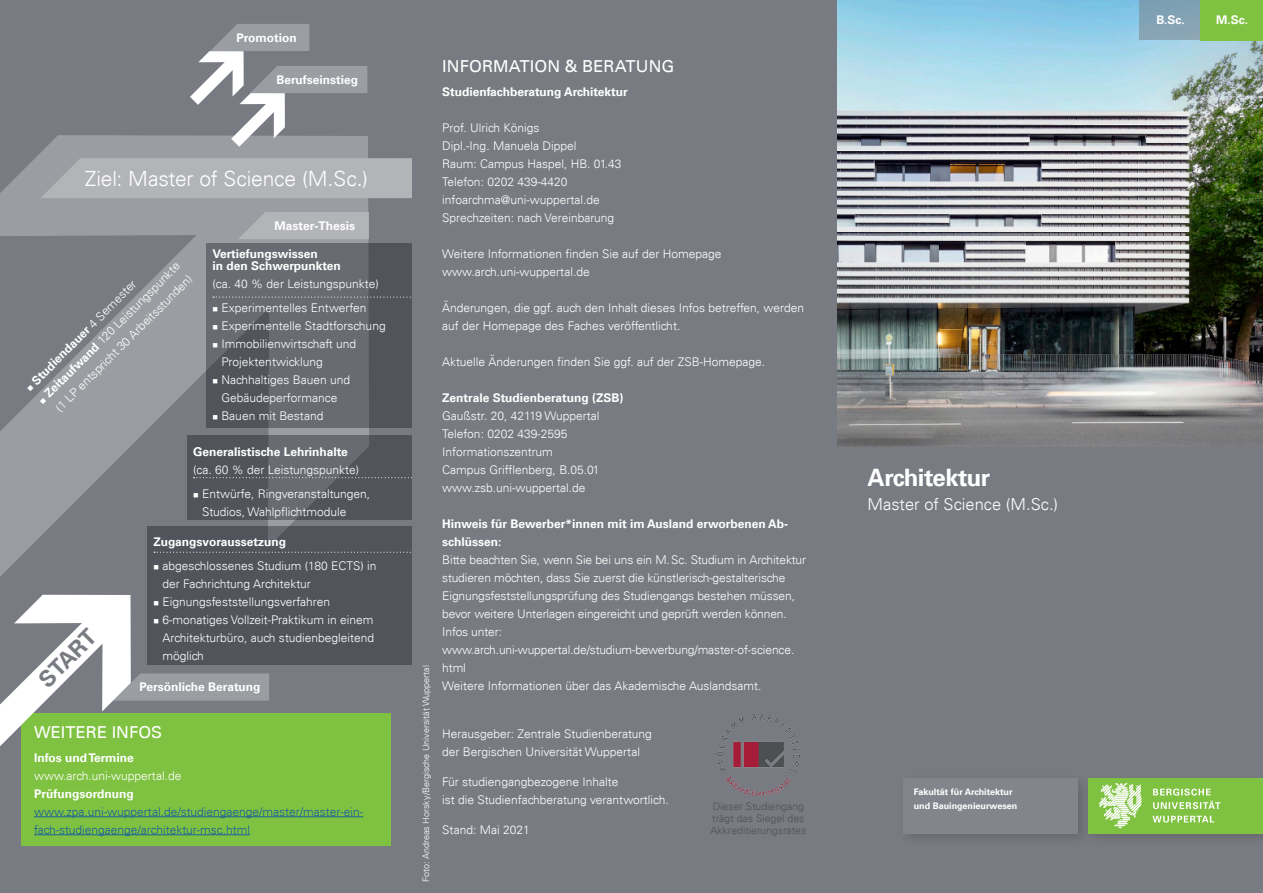
<style>
.page{position:relative;width:1263px;height:893px;background:#fff}
.page>*{position:absolute;margin:0;border:0;box-sizing:border-box;transform-origin:0 0}
.t1{font:700 24px "Univers LT";letter-spacing:-.02em;color:#fff}
.t2{font:700 22.5px "Univers LT";color:#787c82}
.t3{font:300 21px "Univers LT";letter-spacing:-.01em;color:#fff}
.Headline{font:16.5px "Univers LT";letter-spacing:.005em;color:#fff}
.t4{font:300 16.5px "Univers LT";color:#fff}
.t5{font:300 12px/18px "Univers LT";color:#fff}
.t6{font:700 12px/18px "Univers LT";color:#fff}
.t7{font:300 12px/18px "Univers LT";color:#175d9e}
.t8{font:300 10.5px/12px "Univers LT";color:#4e5053}
.t9{font:300 9px "Univers LT";color:#fff}
.t10{font:700 9px/13.5px "Univers LT";color:#fff}
.s1{font-weight:300}
.s2{font-weight:700}
</style>
<div class="page">
<div style="left:0;top:0;width:425px;height:893px;background:#787c82"></div>
<svg style="left:0;top:135px;width:369px;height:442px;fill:#9a9da2"></svg>
<div style="left:40px;top:158px;width:372px;height:40px;background:#b2b4b8"></div>
<svg style="left:238px;top:212px;width:131px;height:27px;background:#afb1b5"></svg>
<svg style="left:190px;top:24px;width:177px;height:123px"></svg>
<div style="left:21px;top:714px;width:370px;height:132px;background:#7fc241"></div>
<hr style="left:34px;top:816px;width:329px;height:1px;background:#175d9e">
<hr style="left:34px;top:834px;width:216px;height:1px;background:#175d9e">
<svg style="left:0;top:595px;width:269px;height:151px"></svg>
<div style="left:148px;top:527px;width:311px;height:138px;background:#51555b"></div>
<svg style="left:206px;top:243px;width:206px;height:185px;fill:#686c72"></svg>
<svg style="left:154px;top:552px;width:257px;height:1px"></svg>
<svg style="left:213px;top:297px;width:199px;height:1px"></svg>
<svg style="left:187px;top:435px;width:225px;height:84px;fill:#51555b"></svg>
<svg style="left:194px;top:477px;width:218px;height:1px"></svg>
<div style="left:412px;top:0;width:426px;height:893px;background:#787c82"></div>
<div style="left:838px;top:0;width:425px;height:893px;background:#787c82"></div>
<div style="left:898px;top:773px;width:193px;height:74px;background:#75797e"></div>
<div style="left:903px;top:778px;width:175px;height:55px;background:#82868c"></div>
<div style="left:1084px;top:774px;width:179px;height:73px;background:#74777c"></div>
<div style="left:1088px;top:778px;width:175px;height:55px;background:#7fc241"></div>
<svg style="left:1152px;top:816px;width:62px;height:7px"></svg>
<svg style="left:1153px;top:801px;width:67px;height:8px"></svg>
<svg style="left:1153px;top:788px;width:58px;height:7px"></svg>
<svg style="left:1099px;top:783px;width:43px;height:45px"></svg>
<img style="left:838px;top:0;width:425px;height:446px">
<div style="left:1139px;top:0;width:63px;height:40px;background:#82a2b5"></div>
<div style="left:1201px;top:0;width:62px;height:40px;background:#7fc241"></div>
<img style="left:718px;top:714px;width:81px;height:81px">
<p class="t6" style="left:237px;top:29px;width:62px">Promotion</p>
<p class="t6" style="left:277px;top:71px;width:83px">Berufseinstieg</p>
<p class="t3" style="left:85px;top:165px;width:285px">Ziel: Master of Science (M.Sc.)</p>
<p class="t6" style="left:275px;top:217px;width:82px">Master-Thesis</p>
<p class="t6" style="left:213px;top:247px;width:130px;line-height:12px">Vertiefungswissen<br>in den Schwerpunkten</p>
<p class="t5" style="left:213px;top:274px;width:168px">(ca. 40 % der Leistungspunkte)</p>
<p class="t5" style="left:213px;top:298px;width:155px">■ Experimentelles Entwerfen</p>
<p class="t5" style="left:213px;top:316px;width:175px">■ Experimentelle Stadtforschung</p>
<p class="t5" style="left:222px;top:334px;width:136px;text-indent:-9px">■ Immobilienwirtschaft und<br>Projektentwicklung</p>
<p class="t5" style="left:213px;top:370px;width:139px;text-align:center">■ Nachhaltiges Bauen und<br>Gebäudeperformance</p>
<p class="t5" style="left:213px;top:406px;width:112px">■ Bauen mit Bestand</p>
<p class="t6" style="left:193px;top:442px;width:168px">Generalistische Lehrinhalte <span class="s1">(ca. 60 % der Leistungspunkte)</span></p>
<p class="t5" style="left:202px;top:484px;width:170px;text-indent:-9px">■ Entwürfe, Ringveranstaltungen,<br>Studios, Wahlpflichtmodule</p>
<p class="t5" style="left:34px;top:395px;width:196px;text-align:center;rotate:-45deg">■ <span class="s2">Zeitaufwand</span> 120 Leistungspunkte (1 LP entspricht 30 Arbeitsstunden)</p>
<p class="t6" style="left:21px;top:383px;width:153px;rotate:-45deg">■ Studiendauer <span class="s1">4 Semester</span></p>
<p class="t2" style="left:33px;top:674px;width:72px;rotate:-45deg">START</p>
<p class="t6" style="left:153px;top:532px;width:134px">Zugangsvoraussetzung</p>
<p class="t5" style="left:162px;top:556px;width:216px;text-indent:-9px">■ abgeschlossenes Studium (180 ECTS) in der Fachrichtung Architektur</p>
<p class="t5" style="left:153px;top:592px;width:178px">■ Eignungsfeststellungsverfahren</p>
<p class="t5" style="left:162px;top:610px;width:213px;text-align:justify;text-indent:-9px">■ 6-monatiges Vollzeit-Praktikum in einem Architekturbüro, auch studienbegleitend möglich</p>
<p class="t6" style="left:140px;top:678px;width:122px">Persönliche Beratung</p>
<p class="Headline" style="left:34px;top:722px;width:130px">WEITERE INFOS</p>
<p class="t6" style="left:34px;top:748px;width:101px">Infos und Termine</p>
<p class="t5" style="left:34px;top:766px;width:149px">www.arch.uni-wuppertal.de</p>
<p class="t6" style="left:34px;top:784px;width:101px">Prüfungsordnung</p>
<p class="t7" style="left:34px;top:802px;width:331px">www.zpa.uni-wuppertal.de/studiengaenge/master/master-ein&shy;fach-studiengaenge/architektur-msc.html</p>
<p class="t9" style="left:421px;top:882px;width:218px;rotate:-90deg">Foto: Andreas Horsky/Bergische Universität Wuppertal</p>
<p class="Headline" style="left:442px;top:56px;width:234px">INFORMATION &amp; BERATUNG</p>
<p class="t6" style="left:442px;top:82px;width:187px">Studienfachberatung Architektur</p>
<p class="t5" style="left:442px;top:118px;width:99px">Prof. Ulrich Königs</p>
<p class="t5" style="left:442px;top:136px;width:136px">Dipl.-Ing. Manuela Dippel</p>
<p class="t5" style="left:442px;top:154px;width:181px">Raum: Campus Haspel, HB. 01.43</p>
<p class="t5" style="left:442px;top:172px;width:127px">Telefon: 0202 439-4420</p>
<p class="t5" style="left:442px;top:190px;width:159px">infoarchma@uni-wuppertal.de</p>
<p class="t5" style="left:442px;top:208px;width:173px">Sprechzeiten: nach Vereinbarung</p>
<p class="t5" style="left:442px;top:244px;width:281px">Weitere Informationen finden Sie auf der Homepage</p>
<p class="t5" style="left:442px;top:262px;width:149px">www.arch.uni-wuppertal.de</p>
<p class="t5" style="left:442px;top:298px;width:363px">Änderungen, die ggf. auch den Inhalt dieses Infos betreffen, werden auf der Homepage des Faches veröffentlicht.</p>
<p class="t5" style="left:442px;top:352px;width:324px">Aktuelle Änderungen finden Sie ggf. auf der ZSB-Homepage.</p>
<p class="t6" style="left:442px;top:388px;width:183px">Zentrale Studienberatung (ZSB)</p>
<p class="t5" style="left:442px;top:406px;width:159px">Gaußstr. 20, 42119 Wuppertal</p>
<p class="t5" style="left:442px;top:424px;width:127px">Telefon: 0202 439-2595</p>
<p class="t5" style="left:442px;top:442px;width:112px">Informationszentrum</p>
<p class="t5" style="left:442px;top:460px;width:159px">Campus Grifflenberg, B.05.01</p>
<p class="t5" style="left:442px;top:478px;width:145px">www.zsb.uni-wuppertal.de</p>
<p class="t6" style="left:442px;top:514px;width:347px">Hinweis für Bewerber*innen mit im Ausland erworbenen Ab&shy;schlüssen:</p>
<p class="t5" style="left:442px;top:550px;width:365px">Bitte beachten Sie, wenn Sie bei uns ein M.Sc. Studium in Architektur studieren möchten, dass Sie zuerst die künstlerisch-gestalterische Eignungsfeststellungsprüfung des Studiengangs bestehen müssen, bevor weitere Unterlagen eingereicht und geprüft werden können.</p>
<p class="t5" style="left:442px;top:622px;width:61px">Infos unter:</p>
<p class="t5" style="left:442px;top:640px;width:354px">www.arch.uni-wuppertal.de/studium-bewerbung/master-of-science. html</p>
<p class="t5" style="left:442px;top:676px;width:321px">Weitere Informationen über das Akademische Auslandsamt.</p>
<p class="t5" style="left:442px;top:724px;width:211px">Herausgeber: Zentrale Studienberatung</p>
<p class="t5" style="left:442px;top:742px;width:199px">der Bergischen Universität Wuppertal</p>
<p class="t5" style="left:442px;top:772px;width:178px">Für studiengangbezogene Inhalte</p>
<p class="t5" style="left:442px;top:790px;width:228px">ist die Studienfachberatung verantwortlich.</p>
<p class="t5" style="left:442px;top:820px;width:89px">Stand: Mai 2021</p>
<p class="t8" style="left:712px;top:800px;width:94px">Dieser Studiengang trägt das Siegel des</p>
<p class="t8" style="left:710px;top:824px;width:98px">Akkreditierungsrates</p>
<p class="t1" style="left:867px;top:463px;width:124px">Architektur</p>
<p class="t4" style="left:867px;top:494px;width:192px">Master of Science (M.Sc.)</p>
<p class="t10" style="left:914px;top:785px;width:105px">Fakultät für Architektur und Bauingenieurwesen</p>
<p class="t6" style="left:1156px;top:11px;width:30px">B.Sc.</p>
<p class="t6" style="left:1216px;top:11px;width:34px">M.Sc.</p>
</div>
